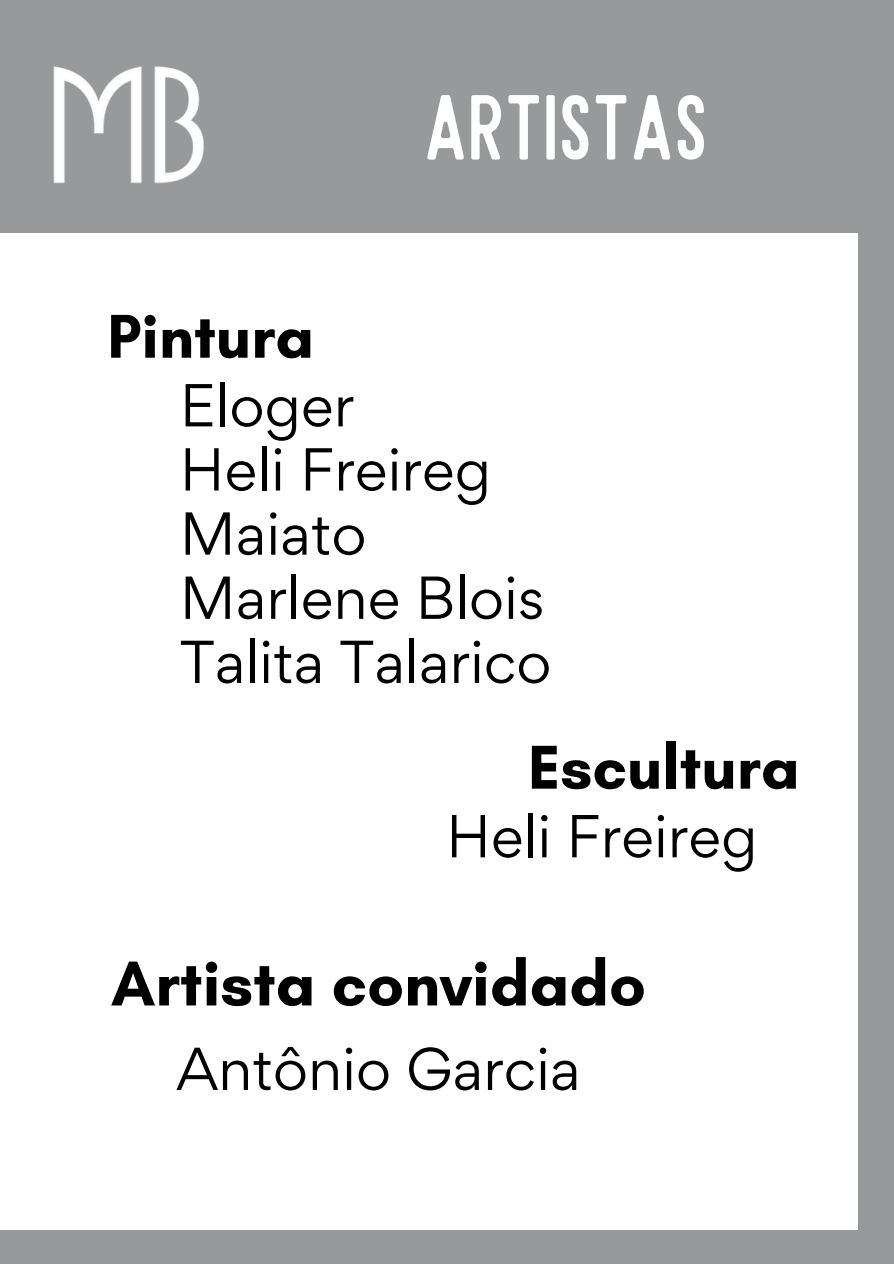
<style>
.page{position:relative;width:894px;height:1264px;background:#fff}
.page>*{position:absolute;margin:0;border:0;box-sizing:border-box;transform-origin:0 0}
.t1{font:73.95px "Sailors Condensed";color:#fff}
.t2{font:700 64.5px "Glacial Indifference";color:#000}
.t3{font:700 63px "Glacial Indifference";color:#000}
.t4{font:54px "Gordita";color:#000}
</style>
<div class="page">
<div style="left:0;top:0;width:893px;height:1263px;background:#98999b"></div>
<div style="left:0;top:233px;width:857px;height:996px;background:#fff"></div>
<img style="left:53px;top:66px;width:151px;height:118px">
<h2 class="t3" style="left:107px;top:298px;width:208px">Pintura</h2>
<h1 class="t1" style="left:423px;top:95px;width:285px">ARTISTAS</h1>
<h2 class="t4" style="left:180px;top:369px;width:176px">Eloger</h2>
<p class="t4" style="left:180px;top:433px;width:313px">Heli Freireg</p>
<p class="t4" style="left:180px;top:497px;width:188px">Maiato</p>
<p class="t4" style="left:180px;top:561px;width:366px">Marlene Blois</p>
<p class="t4" style="left:180px;top:625px;width:373px">Talita Talarico</p>
<p class="t3" style="left:528px;top:728px;width:273px">Escultura</p>
<p class="t4" style="left:446px;top:799px;width:313px">Heli Freireg</p>
<h2 class="t2" style="left:111px;top:944px;width:536px">Artista convidado</h2>
<p class="t4" style="left:176px;top:1032px;width:405px">Antônio Garcia</p>
</div>
